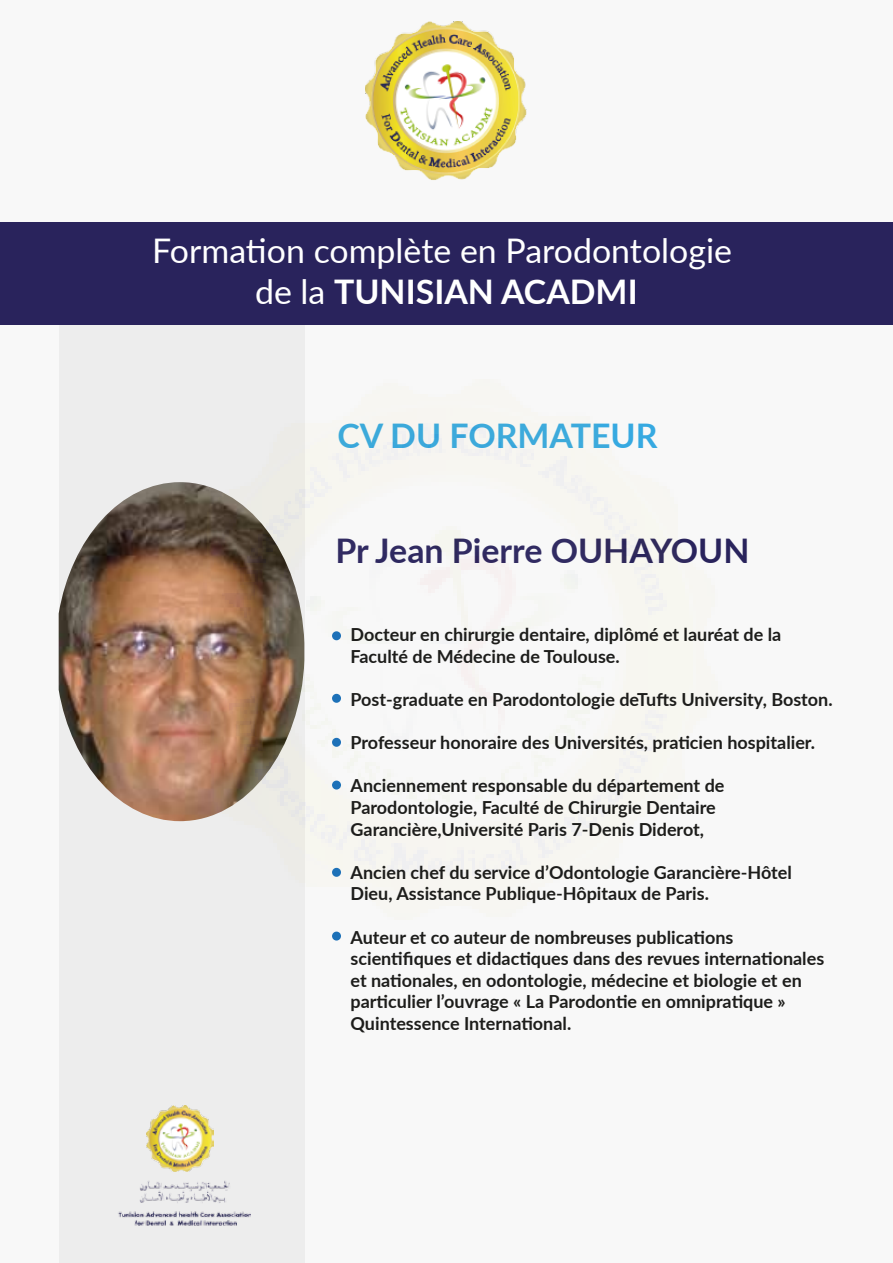
<style>
.page{position:relative;width:893px;height:1263px;background:#f8f8f8}
.page>*{position:absolute;margin:0;border:0;box-sizing:border-box;transform-origin:0 0}
.t1{font:33.9px/40.7px "Lato";color:#fff;text-align:center}
.t2{font:700 33.9px "Lato";color:#29235c}
.t3{font:700 33.9px "Lato";color:#36a9e1}
.t4{font:700 18px/21.6px "Lato";color:#1d1d1b}
.s1{font-weight:700}
</style>
<div class="page">
<div style="left:59px;top:324px;width:246px;height:939px;background:#ededed"></div>
<img style="left:59px;top:482px;width:111px;height:339px">
<img style="left:170px;top:482px;width:171px;height:388px">
<img style="left:366px;top:22px;width:160px;height:158px">
<div style="left:332px;top:631px;width:9px;height:9px;background:#1d71b8;border-radius:50%"></div>
<div style="left:332px;top:694px;width:9px;height:9px;background:#1d71b8;border-radius:50%"></div>
<div style="left:332px;top:738px;width:9px;height:9px;background:#1d71b8;border-radius:50%"></div>
<div style="left:332px;top:780px;width:9px;height:9px;background:#1d71b8;border-radius:50%"></div>
<div style="left:332px;top:868px;width:9px;height:9px;background:#1d71b8;border-radius:50%"></div>
<div style="left:332px;top:931px;width:9px;height:9px;background:#1d71b8;border-radius:50%"></div>
<img style="left:146px;top:1105px;width:68px;height:67px">
<img style="left:118px;top:1181px;width:133px;height:45px">
<div style="left:0;top:222px;width:893px;height:102px;background:#29235c"></div>
<h1 class="t1" style="left:152px;top:229px;width:581px">Formation complète en Parodontologie de la <span class="s1">TUNISIAN ACADMI</span></h1>
<h1 class="t3" style="left:337px;top:410px;width:322px">CV DU FORMATEUR</h1>
<h1 class="t2" style="left:335px;top:526px;width:416px">Pr Jean Pierre OUHAYOUN</h1>
<p class="t4" style="left:351px;top:623px;width:432px">Docteur en chirurgie dentaire, diplômé et lauréat de la<br>Faculté de Médecine de Toulouse.</p>
<p class="t4" style="left:351px;top:688px;width:484px">Post-graduate en Parodontologie deTufts University, Boston.</p>
<p class="t4" style="left:351px;top:731px;width:466px">Professeur honoraire des Universités, praticien hospitalier.</p>
<p class="t4" style="left:351px;top:774px;width:375px">Anciennement responsable du département de<br>Parodontologie, Faculté de Chirurgie Dentaire<br>Garancière,Université Paris 7-Denis Diderot,</p>
<p class="t4" style="left:351px;top:861px;width:443px">Ancien chef du service d’Odontologie Garancière-Hôtel<br>Dieu, Assistance Publique-Hôpitaux de Paris.</p>
<p class="t4" style="left:351px;top:925px;width:475px">Auteur et co auteur de nombreuses publications scientifiques et didactiques dans des revues internationales et nationales, en odontologie, médecine et biologie et en particulier l’ouvrage « La Parodontie en omnipratique » Quintessence International.</p>
</div>
